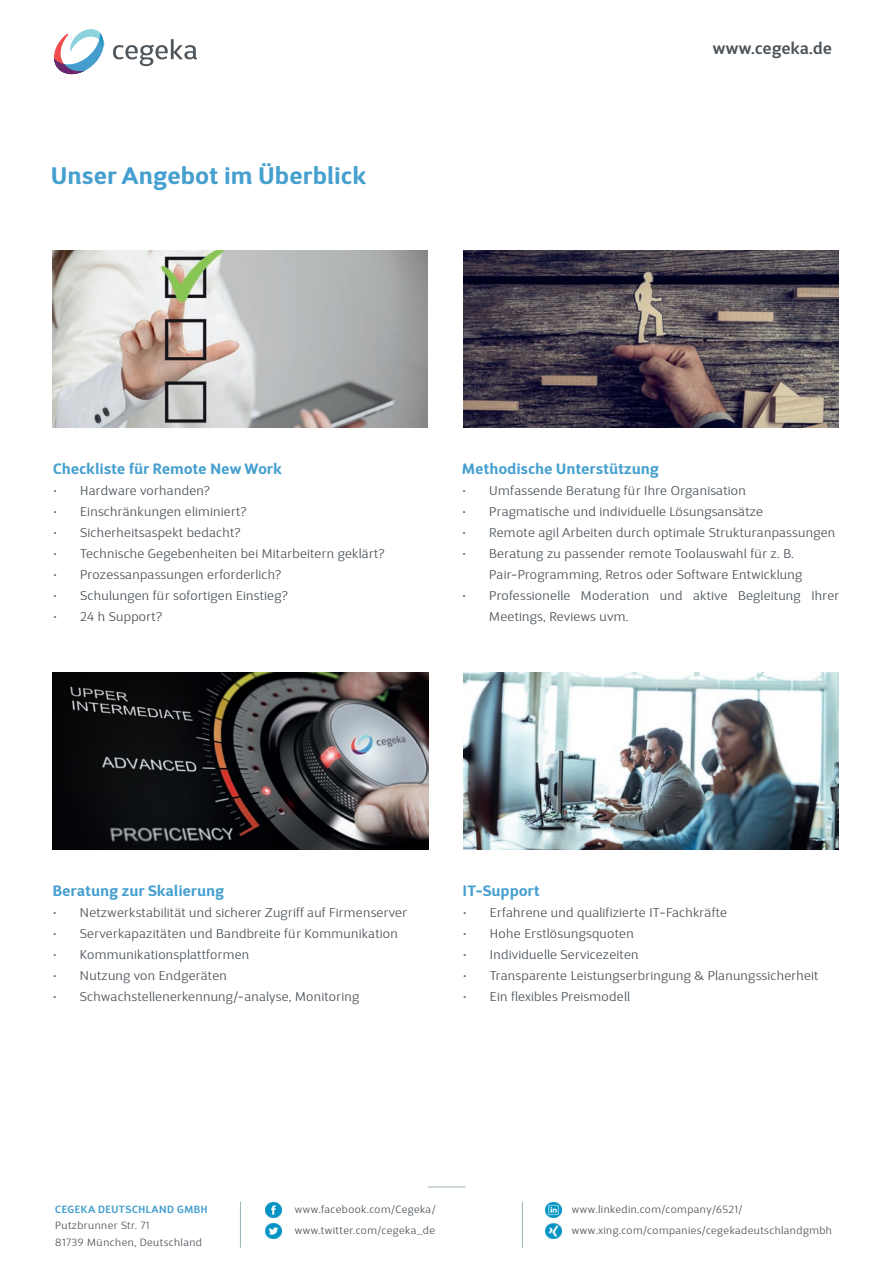
<style>
.page{position:relative;width:893px;height:1263px;background:#fff}
.page>*{position:absolute;margin:0;border:0;box-sizing:border-box;transform-origin:0 0}
.Body_-_Plain_text{font:700 24px "D Sari";letter-spacing:.03em;color:#459fcf}
.t1{font:600 16.5px "D Sari";letter-spacing:.025em;color:#4d545a}
.Body_-_Plain_text-2{font:700 15px "D Sari";letter-spacing:.03em;color:#459fcf}
.t2{font:300 12.75px/21px "D Sari";letter-spacing:.03em;color:#4d545a}
.t3{font:300 10.5px "D Sari";letter-spacing:.05em;color:#4d545a}
.t4{font:600 10.5px "D Sari";letter-spacing:.05em;color:#459fcf}
</style>
<div class="page">
<svg style="left:113px;top:39px;width:84px;height:27px"></svg>
<svg style="left:54px;top:29px;width:50px;height:45px"></svg>
<hr style="left:428px;top:1186px;width:37px;height:1px;background:#99b0b7">
<hr style="left:240px;top:1202px;width:1px;height:46px;background:#99b0b7">
<hr style="left:522px;top:1202px;width:1px;height:46px;background:#99b0b7">
<img style="left:266px;top:1202px;width:15px;height:16px">
<img style="left:546px;top:1202px;width:15px;height:16px">
<img style="left:266px;top:1223px;width:15px;height:15px">
<img style="left:546px;top:1222px;width:15px;height:16px">
<img style="left:53px;top:251px;width:375px;height:176px">
<img style="left:53px;top:673px;width:375px;height:176px">
<img style="left:463px;top:251px;width:376px;height:176px">
<img style="left:463px;top:673px;width:376px;height:176px">
<p class="Body_-_Plain_text" style="left:51px;top:160px;width:316px">Unser Angebot im Überblick</p>
<p class="t1" style="left:713px;top:38px;width:121px">www.cegeka.de</p>
<p class="Body_-_Plain_text-2" style="left:53px;top:459px;width:230px">Checkliste für Remote New Work</p>
<p class="t2" style="left:53px;top:480px;width:158px">• Hardware vorhanden?</p>
<p class="t2" style="left:53px;top:501px;width:195px">• Einschränkungen eliminiert?</p>
<p class="t2" style="left:53px;top:522px;width:189px">• Sicherheitsaspekt bedacht?</p>
<p class="t2" style="left:53px;top:543px;width:333px">• Technische Gegebenheiten bei Mitarbeitern geklärt?</p>
<p class="t2" style="left:53px;top:564px;width:229px">• Prozessanpassungen erforderlich?</p>
<p class="t2" style="left:53px;top:585px;width:236px">• Schulungen für sofortigen Einstieg?</p>
<p class="t2" style="left:53px;top:606px;width:110px">• 24 h Support?</p>
<p class="Body_-_Plain_text-2" style="left:462px;top:459px;width:198px">Methodische Unterstützung</p>
<p class="t2" style="left:462px;top:480px;width:285px">• Umfassende Beratung für Ihre Organisation</p>
<p class="t2" style="left:462px;top:501px;width:302px">• Pragmatische und individuelle Lösungsansätze</p>
<p class="t2" style="left:462px;top:522px;width:374px">• Remote agil Arbeiten durch optimale Strukturanpassungen</p>
<p class="t2" style="left:489px;top:543px;width:314px;text-indent:-27px">• Beratung zu passender remote Toolauswahl für z. B.<br>Pair-Programming, Retros oder Software Entwicklung</p>
<p class="t2" style="left:489px;top:585px;width:351px;text-indent:-27px">• Professionelle Moderation und aktive Begleitung Ihrer<br>Meetings, Reviews uvm.</p>
<p class="Body_-_Plain_text-2" style="left:53px;top:881px;width:173px">Beratung zur Skalierung</p>
<p class="t2" style="left:53px;top:902px;width:356px">• Netzwerkstabilität und sicherer Zugriff auf Firmenserver</p>
<p class="t2" style="left:53px;top:923px;width:346px">• Serverkapazitäten und Bandbreite für Kommunikation</p>
<p class="t2" style="left:53px;top:944px;width:198px">• Kommunikationsplattformen</p>
<p class="t2" style="left:53px;top:965px;width:175px">• Nutzung von Endgeräten</p>
<p class="t2" style="left:53px;top:986px;width:308px">• Schwachstellenerkennung/-analyse, Monitoring</p>
<p class="Body_-_Plain_text-2" style="left:463px;top:881px;width:78px">IT-Support</p>
<p class="t2" style="left:463px;top:902px;width:266px">• Erfahrene und qualifizierte IT-Fachkräfte</p>
<p class="t2" style="left:463px;top:923px;width:172px">• Hohe Erstlösungsquoten</p>
<p class="t2" style="left:463px;top:944px;width:177px">• Individuelle Servicezeiten</p>
<p class="t2" style="left:463px;top:965px;width:357px">• Transparente Leistungserbringung &amp; Planungssicherheit</p>
<p class="t2" style="left:463px;top:986px;width:168px">• Ein flexibles Preismodell</p>
<p class="t4" style="left:55px;top:1202px;width:154px">CEGEKA DEUTSCHLAND GMBH</p>
<p class="t3" style="left:55px;top:1219px;width:96px">Putzbrunner Str. 71</p>
<p class="t3" style="left:55px;top:1235px;width:148px">81739 München, Deutschland</p>
<p class="t3" style="left:295px;top:1202px;width:142px">www.facebook.com/Cegeka/</p>
<p class="t3" style="left:295px;top:1223px;width:142px">www.twitter.com/cegeka_de</p>
<p class="t3" style="left:572px;top:1202px;width:172px">www.linkedin.com/company/6521/</p>
<p class="t3" style="left:572px;top:1223px;width:262px">www.xing.com/companies/cegekadeutschlandgmbh</p>
</div>
